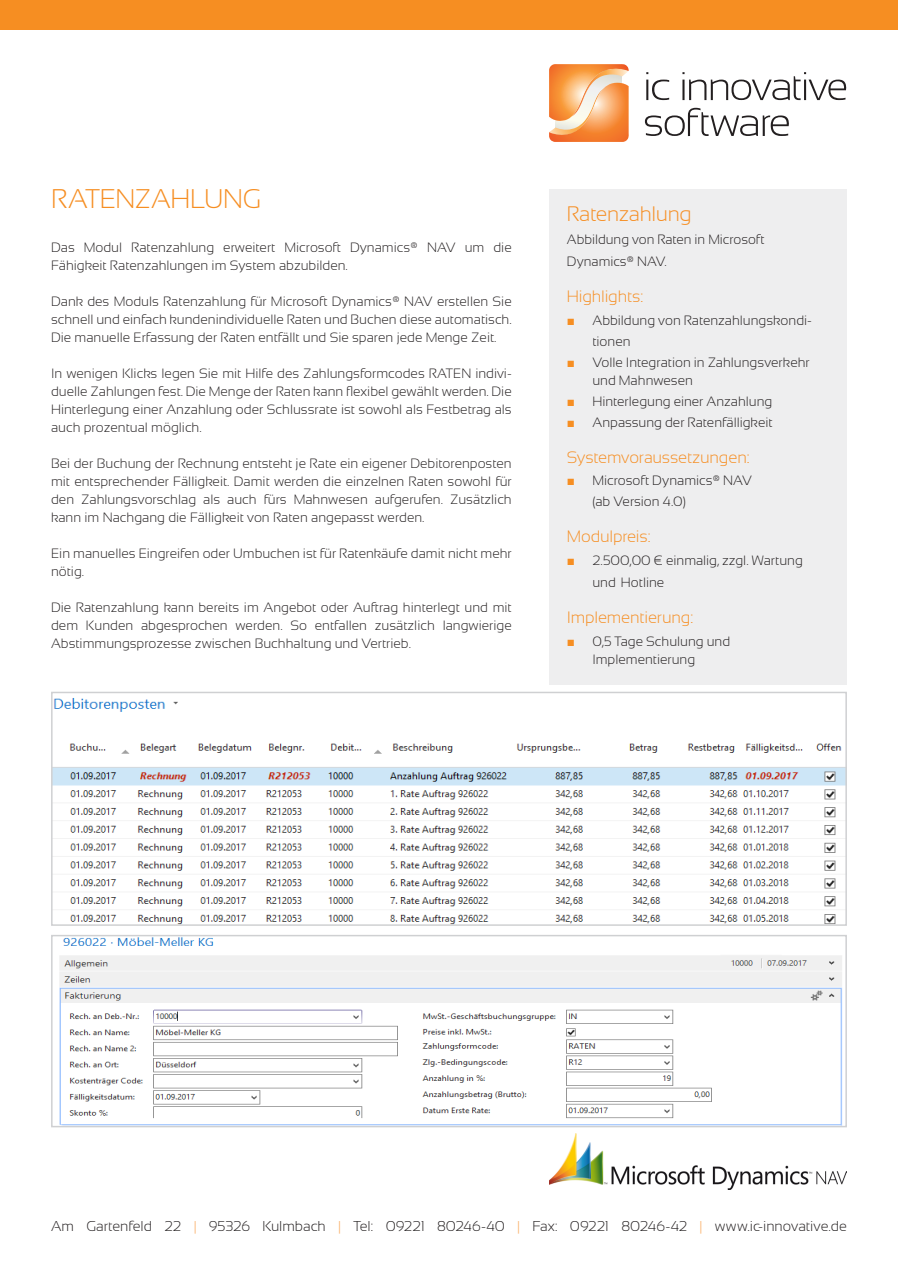
<style>
.page{position:relative;width:898px;height:1272px;background:#fff}
.page>*{position:absolute;margin:0;border:0;box-sizing:border-box;transform-origin:0 0}
.t1{font:300 27px "Sansation";letter-spacing:-.01em;color:#f68e22}
.Überschrift{font:300 21px "Sansation";letter-spacing:-.015em;color:#f68e22}
.Überschrift-2{font:300 16.5px "Sansation";letter-spacing:-.01em;color:#f68e22}
.t2{font:300 14.25px "Sansation";letter-spacing:-.005em;color:#231f20}
.Absatzformat_2{font:300 13.5px/18px "Sansation";color:#231f20}
.s1{font-family:"Arial";font-weight:400;color:#f68e22}
.s2{color:#faac61}
</style>
<div class="page">
<div style="left:0;top:0;width:897px;height:30px;background:#f68e22"></div>
<div style="left:549px;top:189px;width:297px;height:495px;background:#eeeeef"></div>
<svg style="left:644px;top:72px;width:202px;height:64px"></svg>
<svg style="left:549px;top:64px;width:79px;height:78px;background:#f5a96c"></svg>
<img style="left:549px;top:1133px;width:297px;height:55px">
<img style="left:54px;top:698px;width:789px;height:224px">
<div style="left:51px;top:691px;width:795px;height:234px;border:2px solid #cfd0d2"></div>
<img style="left:59px;top:937px;width:784px;height:187px">
<div style="left:51px;top:934px;width:795px;height:193px;border:2px solid #cfd0d2"></div>
<p class="t1" style="left:51px;top:184px;width:212px">RATENZAHLUNG</p>
<p class="Absatzformat_2" style="left:51px;top:238px;width:462px">Das Modul Ratenzahlung erweitert Microsoft Dynamics® NAV um die<br>Fähigkeit Ratenzahlungen im System abzubilden.</p>
<p class="Absatzformat_2" style="left:51px;top:292px;width:462px;text-align:justify">Dank des Moduls Ratenzahlung für Microsoft Dynamics® NAV erstellen Sie schnell und einfach kundenindividuelle Raten und Buchen diese automatisch.<br>Die manuelle Erfassung der Raten entfällt und Sie sparen jede Menge Zeit.</p>
<p class="Absatzformat_2" style="left:51px;top:364px;width:462px;text-align:justify">In wenigen Klicks legen Sie mit Hilfe des Zahlungsformcodes RATEN indivi&shy;duelle Zahlungen fest. Die Menge der Raten kann flexibel gewählt werden. Die Hinterlegung einer Anzahlung oder Schlussrate ist sowohl als Festbetrag als auch prozentual möglich.</p>
<p class="Absatzformat_2" style="left:51px;top:454px;width:462px;text-align:justify">Bei der Buchung der Rechnung entsteht je Rate ein eigener Debitorenposten mit entsprechender Fälligkeit. Damit werden die einzelnen Raten sowohl für den Zahlungsvorschlag als auch fürs Mahnwesen aufgerufen. Zusätzlich kann im Nachgang die Fälligkeit von Raten angepasst werden.</p>
<p class="Absatzformat_2" style="left:51px;top:544px;width:462px">Ein manuelles Eingreifen oder Umbuchen ist für Ratenkäufe damit nicht mehr nötig.</p>
<p class="Absatzformat_2" style="left:51px;top:598px;width:462px;text-align:justify">Die Ratenzahlung kann bereits im Angebot oder Auftrag hinterlegt und mit dem Kunden abgesprochen werden. So entfallen zusätzlich langwierige Abstimmungsprozesse zwischen Buchhaltung und Vertrieb.</p>
<p class="Überschrift" style="left:566px;top:202px;width:126px">Ratenzahlung</p>
<p class="Absatzformat_2" style="left:566px;top:230px;width:199px">Abbildung von Raten in Microsoft</p>
<p class="Absatzformat_2" style="left:566px;top:252px;width:101px">Dynamics® NAV.</p>
<p class="Überschrift-2" style="left:566px;top:287px;width:78px">Highlights:</p>
<p class="Absatzformat_2" style="left:592px;top:309px;width:221px;line-height:21px;text-indent:-26px"><span class="s1">■</span> Abbildung von Ratenzahlungskondi&shy;tionen</p>
<p class="Absatzformat_2" style="left:592px;top:353px;width:219px;text-indent:-26px"><span class="s1">■</span> Volle Integration in Zahlungsverkehr und Mahnwesen</p>
<p class="Absatzformat_2" style="left:566px;top:392px;width:207px"><span class="s1">■</span> Hinterlegung einer Anzahlung</p>
<p class="Absatzformat_2" style="left:566px;top:413px;width:207px"><span class="s1">■</span> Anpassung der Ratenfälligkeit</p>
<p class="Überschrift-2" style="left:566px;top:448px;width:184px">Systemvoraussetzungen:</p>
<p class="Absatzformat_2" style="left:566px;top:471px;width:186px"><span class="s1">■</span> Microsoft Dynamics® NAV</p>
<p class="Absatzformat_2" style="left:592px;top:492px;width:95px">(ab Version 4.0)</p>
<p class="Überschrift-2" style="left:566px;top:527px;width:85px">Modulpreis:</p>
<p class="Absatzformat_2" style="left:566px;top:551px;width:237px"><span class="s1">■</span> 2.500,00 € einmalig, zzgl. Wartung</p>
<p class="Absatzformat_2" style="left:592px;top:573px;width:73px">und Hotline</p>
<p class="Überschrift-2" style="left:566px;top:608px;width:128px">Implementierung:</p>
<p class="Absatzformat_2" style="left:592px;top:632px;width:139px;text-indent:-26px"><span class="s1">■</span> 0,5 Tage Schulung und<br>Implementierung</p>
<p class="t2" style="left:51px;top:1218px;width:797px">Am Gartenfeld 22 <span class="s2">|</span> 95326 Kulmbach <span class="s2">|</span> Tel: 09221 80246-40 <span class="s2">|</span> Fax: 09221 80246-42 <span class="s2">|</span> www.ic-innovative.de</p>
</div>
